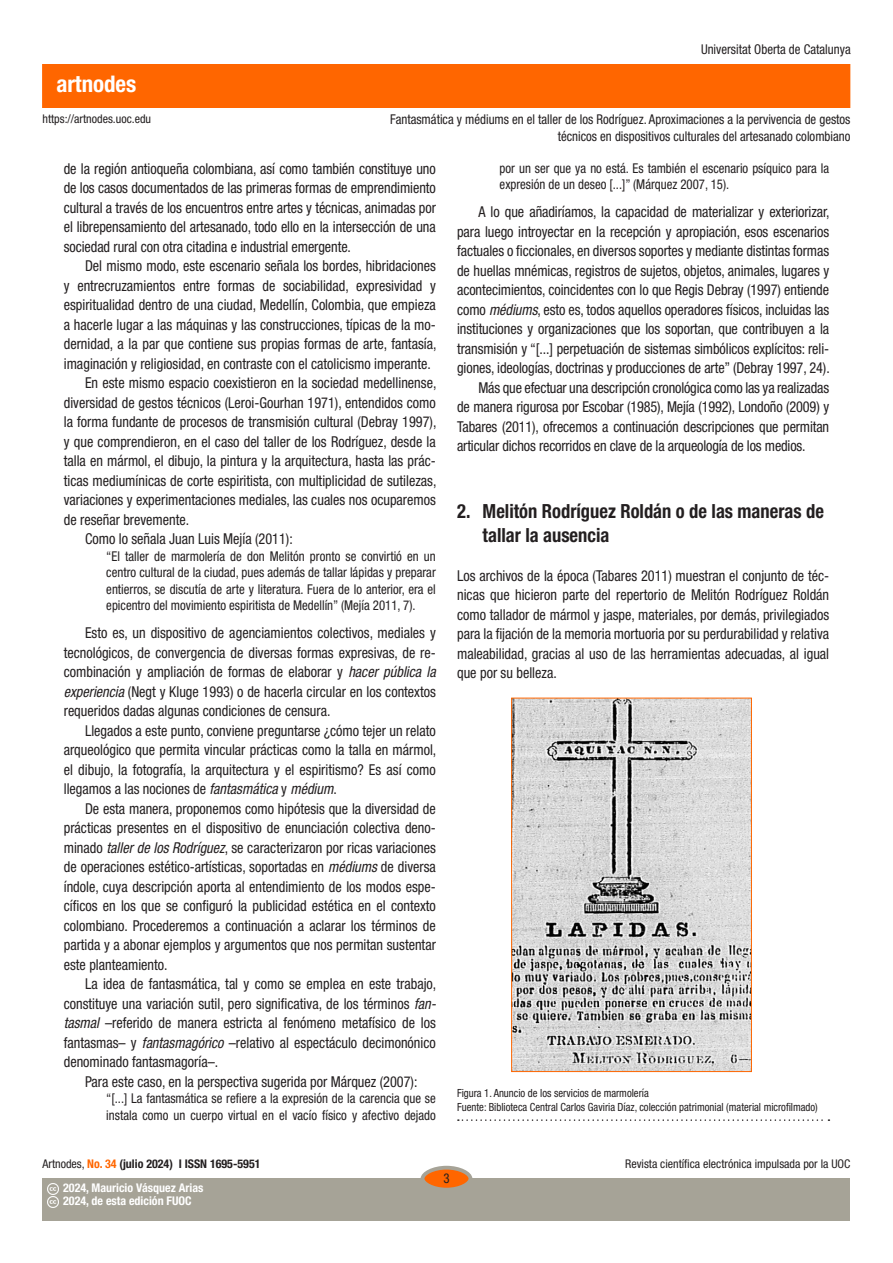
<style>
.page{position:relative;width:893px;height:1263px;background:#fff}
.page>*{position:absolute;margin:0;border:0;box-sizing:border-box;transform-origin:0 0}
.t1{font:700 condensed 22.95px "Helvetica Neue LT Std";color:#fff}
._03_apartat_1{font:700 condensed 19.5px/24px "Helvetica Neue LT Std";color:#231f20;scale:.95 1}
._02_texto_base{font:condensed 15px/19.5px "Helvetica Neue LT Std";color:#231f20;text-align:justify;scale:.95 1}
._02_texto_base_1{font:condensed 15px/19.5px "Helvetica Neue LT Std";color:#231f20;text-align:justify;scale:.95 1}
._02_texto_base_entrado{font:condensed 13.5px/16.5px "Helvetica Neue LT Std";color:#231f20;scale:.95 1}
.t2{font:condensed 12px "Helvetica Neue LT Std";color:#231f20}
.t3{font:700 condensed 12px/13.5px "Helvetica Neue LT Std";color:#fff}
.t4{font:700 condensed 12px "Helvetica Neue LT Std";color:#231f20}
.titulo_figura{font:condensed 11.25px/14.2px "Helvetica Neue LT Std";color:#231f20;scale:.95 1}
.s1{font-style:italic}
.s2{font-weight:400}
.s3{color:#f60}
</style>
<div class="page">
<div style="left:43px;top:65px;width:807px;height:42px;background:#f60"></div>
<div style="left:43px;top:1178px;width:807px;height:42px;background:#a6a397"></div>
<div style="left:422px;top:1168px;width:48px;height:21px;background:#f60;border-radius:50%"></div>
<div style="left:421px;top:1166px;width:51px;height:25px;border:4px solid #a6a397;border-radius:50%"></div>
<svg style="left:47px;top:1183px;width:11px;height:25px"></svg>
<svg style="left:458px;top:1119px;width:371px;height:2px"></svg>
<img style="left:513px;top:700px;width:237px;height:370px">
<div style="left:511px;top:698px;width:241px;height:374px;border:1px solid #f60"></div>
<h1 class="t1" style="left:56px;top:69px;width:81px">artnodes</h1>
<p class="_02_texto_base_entrado" style="left:701px;top:41px;width:159px">Universitat Oberta de Catalunya</p>
<p class="_02_texto_base_entrado" style="left:390px;top:111px;width:486px;text-align:right">Fantasmática y médiums en el taller de los Rodríguez. Aproximaciones a la pervivencia de gestos técnicos en dispositivos culturales del artesanado colombiano</p>
<p class="_02_texto_base" style="left:64px;top:158px;width:393px">de la región antioqueña colombiana, así como también constituye uno de los casos documentados de las primeras formas de emprendimiento cultural a través de los encuentros entre artes y técnicas, animadas por el librepensamiento del artesanado, todo ello en la intersección de una sociedad rural con otra citadina e industrial emergente.</p>
<p class="_02_texto_base" style="left:64px;top:256px;width:394px;text-indent:21px">Del mismo modo, este escenario señala los bordes, hibridaciones y entrecruzamientos entre formas de sociabilidad, expresividad y espiritualidad dentro de una ciudad, Medellín, Colombia, que empieza a hacerle lugar a las máquinas y las construcciones, típicas de la mo&shy;dernidad, a la par que contiene sus propias formas de arte, fantasía, imaginación y religiosidad, en contraste con el catolicismo imperante.</p>
<p class="_02_texto_base" style="left:64px;top:373px;width:394px;text-indent:21px">En este mismo espacio coexistieron en la sociedad medellinense, diversidad de gestos técnicos (Leroi-Gourhan 1971), entendidos como la forma fundante de procesos de transmisión cultural (Debray 1997), y que comprendieron, en el caso del taller de los Rodríguez, desde la talla en mármol, el dibujo, la pintura y la arquitectura, hasta las prác&shy;ticas mediumínicas de corte espiritista, con multiplicidad de sutilezas, variaciones y experimentaciones mediales, las cuales nos ocuparemos de reseñar brevemente.</p>
<p class="_02_texto_base" style="left:85px;top:529px;width:220px">Como lo señala Juan Luis Mejía (2011):</p>
<h2 class="_02_texto_base_entrado" style="left:106px;top:547px;width:348px;text-align:justify">“El taller de marmolería de don Melitón pronto se convirtió en un centro cultural de la ciudad, pues además de tallar lápidas y preparar entierros, se discutía de arte y literatura. Fuera de lo anterior, era el epicentro del movimiento espiritista de Medellín” (Mejía 2011, 7).</h2>
<p class="_02_texto_base" style="left:64px;top:623px;width:393px;text-indent:21px">Esto es, un dispositivo de agenciamientos colectivos, mediales y tecnológicos, de convergencia de diversas formas expresivas, de re&shy;combinación y ampliación de formas de elaborar y <span class="s1">hacer pública la experiencia</span> (Negt y Kluge 1993) o de hacerla circular en los contextos requeridos dadas algunas condiciones de censura.</p>
<p class="_02_texto_base" style="left:64px;top:720px;width:394px;text-indent:21px">Llegados a este punto, conviene preguntarse ¿cómo tejer un relato arqueológico que permita vincular prácticas como la talla en mármol, el dibujo, la fotografía, la arquitectura y el espiritismo? Es así como llegamos a las nociones de <span class="s1">fantasmática</span> y <span class="s1">médium</span>.</p>
<p class="_02_texto_base" style="left:64px;top:798px;width:393px;text-indent:21px">De esta manera, proponemos como hipótesis que la diversidad de prácticas presentes en el dispositivo de enunciación colectiva deno&shy;minado <span class="s1">taller de los Rodríguez</span>, se caracterizaron por ricas variaciones de operaciones estético-artísticas, soportadas en <span class="s1">médiums</span> de diversa índole, cuya descripción aporta al entendimiento de los modos espe&shy;cíficos en los que se configuró la publicidad estética en el contexto colombiano. Procederemos a continuación a aclarar los términos de partida y a abonar ejemplos y argumentos que nos permitan sustentar este planteamiento.</p>
<p class="_02_texto_base" style="left:64px;top:974px;width:394px;text-indent:21px">La idea de fantasmática, tal y como se emplea en este trabajo, constituye una variación sutil, pero significativa, de los términos <span class="s1">fan&shy;tasmal</span> –referido de manera estricta al fenómeno metafísico de los fantasmas– y <span class="s1">fantasmagórico</span> –relativo al espectáculo decimonónico denominado fantasmagoría–.</p>
<p class="_02_texto_base" style="left:85px;top:1071px;width:351px">Para este caso, en la perspectiva sugerida por Márquez (2007):</p>
<h2 class="_02_texto_base_entrado" style="left:106px;top:1090px;width:348px">“[...] La fantasmática se refiere a la expresión de la carencia que se instala como un cuerpo virtual en el vacío físico y afectivo dejado</h2>
<p class="t2" style="left:43px;top:112px;width:110px">https://artnodes.uoc.edu</p>
<h2 class="_02_texto_base_entrado" style="left:500px;top:159px;width:348px">por un ser que ya no está. Es también el escenario psíquico para la expresión de un deseo [...]” (Márquez 2007, 15).</h2>
<p class="_02_texto_base" style="left:457px;top:202px;width:394px;text-indent:21px">A lo que añadiríamos, la capacidad de materializar y exteriorizar, para luego introyectar en la recepción y apropiación, esos escenarios factuales o ficcionales, en diversos soportes y mediante distintas formas de huellas mnémicas, registros de sujetos, objetos, animales, lugares y acontecimientos, coincidentes con lo que Regis Debray (1997) entiende como <span class="s1">médiums</span>, esto es, todos aquellos operadores físicos, incluidas las instituciones y organizaciones que los soportan, que contribuyen a la transmisión y “[...] perpetuación de sistemas simbólicos explícitos: reli&shy;giones, ideologías, doctrinas y producciones de arte” (Debray 1997, 24).</p>
<p class="_02_texto_base" style="left:457px;top:377px;width:393px;text-indent:21px">Más que efectuar una descripción cronológica como las ya realizadas de manera rigurosa por Escobar (1985), Mejía (1992), Londoño (2009) y Tabares (2011), ofrecemos a continuación descripciones que permitan articular dichos recorridos en clave de la arqueología de los medios.</p>
<h2 class="_03_apartat_1" style="left:483px;top:498px;width:361px;text-indent:-26px">2. Melitón Rodríguez Roldán o de las maneras de tallar la ausencia</h2>
<p class="_02_texto_base_1" style="left:457px;top:565px;width:393px">Los archivos de la época (Tabares 2011) muestran el conjunto de téc&shy;nicas que hicieron parte del repertorio de Melitón Rodríguez Roldán como tallador de mármol y jaspe, materiales, por demás, privilegiados para la fijación de la memoria mortuoria por su perdurabilidad y relativa maleabilidad, gracias al uso de las herramientas adecuadas, al igual que por su belleza.</p>
<p class="titulo_figura" style="left:457px;top:1085px;width:381px">Figura 1. Anuncio de los servicios de marmolería<br>Fuente: Biblioteca Central Carlos Gaviria Díaz, colección patrimonial (material microfilmado)</p>
<p class="t4" style="left:43px;top:1157px;width:219px"><span class="s2">Artnodes,</span> <span class="s3">No. 34</span> (julio 2024) I ISSN 1695-5951</p>
<p class="t2" style="left:625px;top:1157px;width:227px">Revista científica electrónica impulsada por la UOC</p>
<p class="t3" style="left:63px;top:1181px;width:142px">2024, Mauricio Vásquez Arias<br>2024, de esta edición FUOC</p>
<p class="_02_texto_base_entrado" style="left:443px;top:1170px;width:8px">3</p>
</div>
